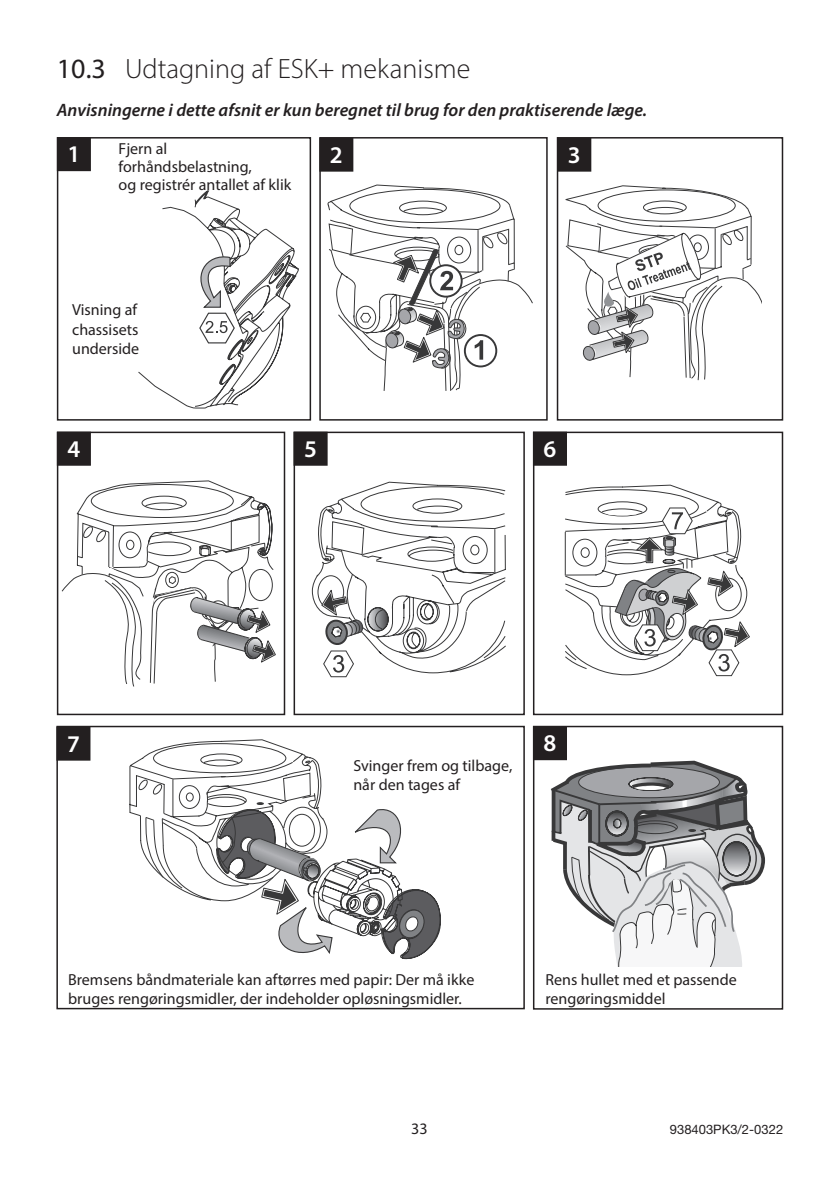
<style>
.page{position:relative;width:840px;height:1191px;background:#fff}
.page>*{position:absolute;margin:0;border:0;box-sizing:border-box;transform-origin:0 0}
.MG-Head2{font:300 28px "Myriad Pro";color:#231f20}
.MG-Assembly_Box__Aut{font:600 24px "Myriad Pro";color:#fff}
.MG-Pactitioner_use_o{font:italic 600 18px "Myriad Pro";color:#231f20}
.MG-Box_Text_L{font:16px/19.2px "Myriad Pro";color:#231f20}
.t1{font:13px "Helvetica Neue";color:#231f20}
.s1{font-weight:400}
</style>
<div class="page">
<div style="left:57px;top:137px;width:254px;height:283px;border:2px solid #231f20"></div>
<div style="left:58px;top:138px;width:32px;height:32px;background:#231f20"></div>
<div style="left:57px;top:137px;width:34px;height:34px;border:2px solid #231f20"></div>
<div style="left:556px;top:137px;width:226px;height:283px;border:2px solid #231f20"></div>
<div style="left:557px;top:138px;width:33px;height:33px;background:#231f20"></div>
<div style="left:557px;top:138px;width:34px;height:34px;border:2px solid #231f20"></div>
<div style="left:293px;top:431px;width:231px;height:284px;border:2px solid #231f20"></div>
<div style="left:294px;top:432px;width:33px;height:33px;background:#231f20"></div>
<div style="left:293px;top:432px;width:34px;height:34px;border:2px solid #231f20"></div>
<div style="left:57px;top:431px;width:228px;height:284px;border:2px solid #231f20"></div>
<div style="left:58px;top:432px;width:32px;height:33px;background:#231f20"></div>
<div style="left:57px;top:432px;width:34px;height:34px;border:2px solid #231f20"></div>
<div style="left:532px;top:431px;width:250px;height:284px;border:2px solid #231f20"></div>
<div style="left:533px;top:432px;width:33px;height:33px;background:#231f20"></div>
<div style="left:532px;top:432px;width:34px;height:34px;border:2px solid #231f20"></div>
<div style="left:56px;top:726px;width:468px;height:283px;border:2px solid #231f20"></div>
<div style="left:57px;top:727px;width:33px;height:33px;background:#231f20"></div>
<div style="left:56px;top:726px;width:34px;height:34px;border:2px solid #231f20"></div>
<svg style="left:327px;top:184px;width:206px;height:207px"></svg>
<svg style="left:565px;top:185px;width:197px;height:196px"></svg>
<svg style="left:76px;top:438px;width:197px;height:87px"></svg>
<svg style="left:62px;top:525px;width:214px;height:162px"></svg>
<svg style="left:312px;top:482px;width:194px;height:196px"></svg>
<svg style="left:564px;top:484px;width:185px;height:192px"></svg>
<svg style="left:129px;top:739px;width:312px;height:220px"></svg>
<svg style="left:549px;top:760px;width:216px;height:207px"></svg>
<svg style="left:138px;top:191px;width:161px;height:218px"></svg>
<div style="left:319px;top:137px;width:228px;height:283px;border:2px solid #231f20"></div>
<div style="left:320px;top:138px;width:32px;height:33px;background:#231f20"></div>
<div style="left:319px;top:138px;width:34px;height:34px;border:2px solid #231f20"></div>
<div style="left:532px;top:726px;width:250px;height:283px;border:2px solid #231f20"></div>
<div style="left:533px;top:727px;width:33px;height:32px;background:#231f20"></div>
<div style="left:532px;top:726px;width:34px;height:34px;border:2px solid #231f20"></div>
<div style="left:61px;top:303px;width:127px;height:51px;background:#fff"></div>
<h1 class="MG-Head2" style="left:57px;top:52px;width:414px"><span class="s1">10.3</span> Udtagning af ESK+ mekanisme</h1>
<p class="MG-Pactitioner_use_o" style="left:57px;top:98px;width:591px">Anvisningerne i dette afsnit er kun beregnet til brug for den praktiserende læge.</p>
<p class="MG-Box_Text_L" style="left:118px;top:139px;width:174px;line-height:18px">Fjern al forhåndsbelastning,<br>og registrér antallet af klik</p>
<h1 class="MG-Assembly_Box__Aut" style="left:67px;top:139px;width:14px">1</h1>
<h1 class="MG-Assembly_Box__Aut" style="left:567px;top:139px;width:14px">3</h1>
<h1 class="MG-Assembly_Box__Aut" style="left:330px;top:139px;width:14px">2</h1>
<p class="MG-Box_Text_L" style="left:72px;top:300px;width:69px">Visning af chassisets underside</p>
<h1 class="MG-Assembly_Box__Aut" style="left:67px;top:433px;width:14px">4</h1>
<h1 class="MG-Assembly_Box__Aut" style="left:304px;top:433px;width:14px">5</h1>
<h1 class="MG-Assembly_Box__Aut" style="left:543px;top:433px;width:14px">6</h1>
<h1 class="MG-Assembly_Box__Aut" style="left:67px;top:728px;width:14px">7</h1>
<p class="MG-Box_Text_L" style="left:353px;top:755px;width:160px">Svinger frem og tilbage, når den tages af</p>
<h1 class="MG-Assembly_Box__Aut" style="left:543px;top:728px;width:14px">8</h1>
<p class="MG-Box_Text_L" style="left:68px;top:969px;width:407px">Bremsens båndmateriale kan aftørres med papir: Der må ikke bruges rengøringsmidler, der indeholder opløsningsmidler.</p>
<p class="MG-Box_Text_L" style="left:411px;top:1118px;width:18px">33</p>
<p class="MG-Box_Text_L" style="left:545px;top:969px;width:193px">Rens hullet med et passende rengøringsmiddel</p>
<p class="t1" style="left:669px;top:1121px;width:115px">938403PK3/2-0322</p>
</div>
